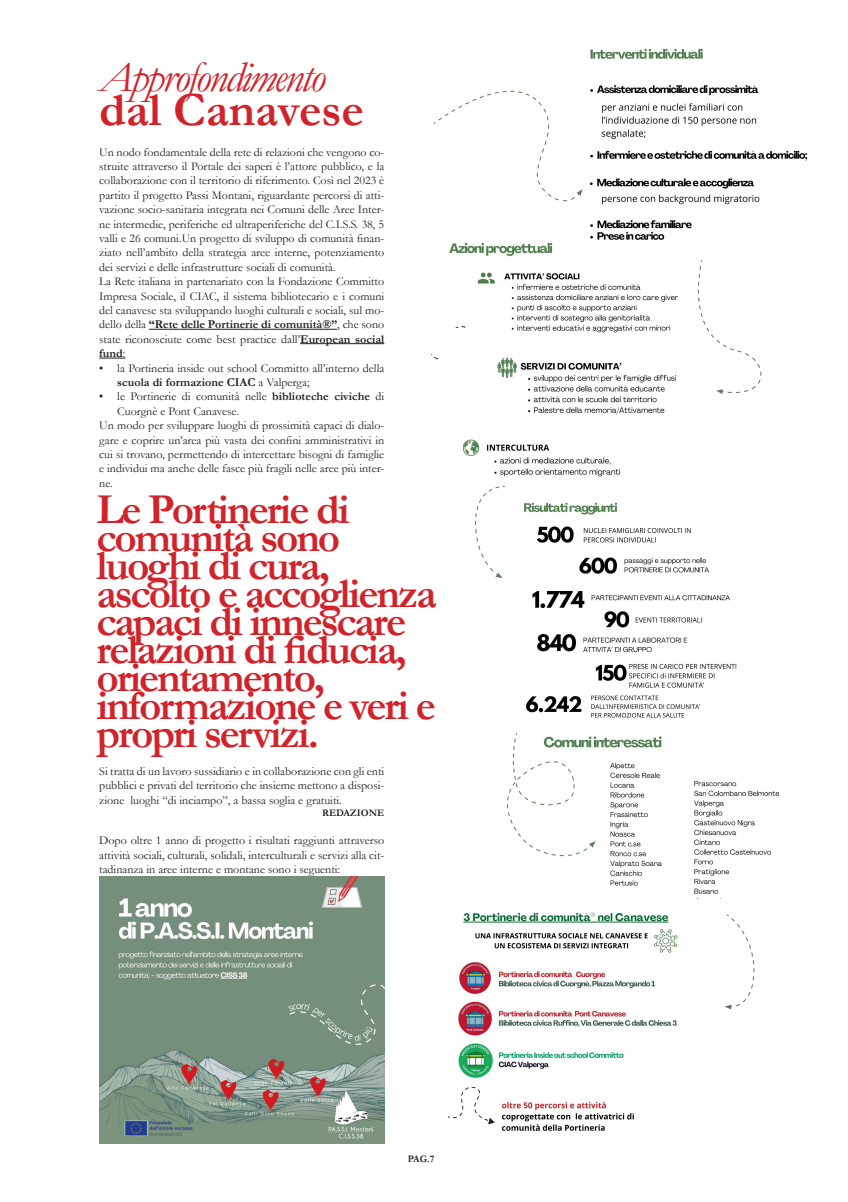
<style>
.page{position:relative;width:848px;height:1202px;background:#fff}
.page>*{position:absolute;margin:0;border:0;box-sizing:border-box;transform-origin:0 0}
.t1{font:700 48px "Garamond";color:#d1232a}
.t2{font:italic 44px "Garamond";letter-spacing:-.05em;color:#d1232a}
.t3{font:700 43px "Garamond";letter-spacing:-.05em;color:#d1232a}
.t4{font:12px/14.4px "Garamond";color:#231f20;text-align:justify}
.testo{font:700 10px "Garamond";color:#231f20}
.s1{font-weight:700}
</style>
<div class="page">
<hr style="left:149px;top:329px;width:188px;height:1px;background:#231f20">
<hr style="left:300px;top:343px;width:84px;height:1px;background:#231f20">
<svg style="left:99px;top:358px;width:26px;height:1px"></svg>
<img style="left:595px;top:736px;width:185px;height:163px">
<img style="left:431px;top:242px;width:247px;height:235px">
<div style="left:646px;top:224px;width:50px;height:50px;background:#fff"></div>
<img style="left:448px;top:896px;width:249px;height:235px">
<div style="left:646px;top:1102px;width:42px;height:39px;background:#fff"></div>
<img style="left:524px;top:502px;width:213px;height:216px">
<div style="left:702px;top:486px;width:45px;height:42px;background:#fff"></div>
<img style="left:99px;top:877px;width:285px;height:266px">
<img style="left:572px;top:48px;width:236px;height:200px">
<div style="left:767px;top:26px;width:65px;height:49px;background:#fff"></div>
<svg style="left:433px;top:75px;width:149px;height:130px"></svg>
<svg style="left:697px;top:260px;width:65px;height:134px"></svg>
<div style="left:441px;top:328px;width:53px;height:63px;background:#fff"></div>
<svg style="left:475px;top:486px;width:30px;height:92px"></svg>
<svg style="left:725px;top:914px;width:30px;height:95px"></svg>
<div style="left:513px;top:806px;width:87px;height:91px;background:#fff"></div>
<svg style="left:507px;top:733px;width:88px;height:124px"></svg>
<p class="t2" style="left:99px;top:47px;width:228px">Approfondimento</p>
<p class="t1" style="left:99px;top:77px;width:266px">dal Canavese</p>
<p class="t4" style="left:99px;top:144px;width:286px">Un nodo fondamentale della rete di relazioni che vengono co&shy;struite attraverso il Portale dei saperi è l’attore pubblico, e la collaborazione con il territorio di riferimento. Così nel 2023 è partito il progetto Passi Montani, riguardante percorsi di atti&shy;vazione socio-sanitaria integrata nei Comuni delle Aree Inter&shy;ne intermedie, periferiche ed ultraperiferiche del C.I.S.S. 38, 5 valli e 26 comuni.Un progetto di sviluppo di comunità finan&shy;ziato nell’ambito della strategia aree interne, potenziamento dei servizi e delle infrastrutture sociali di comunità.</p>
<p class="t4" style="left:99px;top:274px;width:286px">La Rete italiana in partenariato con la Fondazione Committo Impresa Sociale, il CIAC, il sistema bibliotecario e i comuni del canavese sta sviluppando luoghi culturali e sociali, sul mo&shy;dello della <span class="s1">“Rete delle Portinerie di comunità®”</span>, che sono state riconosciute come best practice dall’<span class="s1">European social fund</span>:</p>
<p class="t4" style="left:117px;top:360px;width:268px;text-indent:-18px">• la Portineria inside out school Committo all’interno della <span class="s1">scuola di formazione CIAC</span> a Valperga;</p>
<p class="t4" style="left:117px;top:389px;width:268px;text-indent:-18px">• le Portinerie di comunità nelle <span class="s1">biblioteche civiche</span> di<br>Cuorgnè e Pont Canavese.</p>
<p class="t4" style="left:99px;top:418px;width:286px">Un modo per sviluppare luoghi di prossimità capaci di dialo&shy;gare e coprire un’area più vasta dei confini amministrativi in cui si trovano, permettendo di intercettare bisogni di famiglie e individui ma anche delle fasce più fragili nelle aree più inter&shy;ne.</p>
<p class="t3" style="left:96px;top:480px;width:255px">Le Portinerie di</p>
<p class="t3" style="left:96px;top:508px;width:245px">comunità sono</p>
<p class="t3" style="left:96px;top:536px;width:235px">luoghi di cura,</p>
<p class="t3" style="left:96px;top:564px;width:342px">ascolto e accoglienza</p>
<p class="t3" style="left:96px;top:592px;width:311px">capaci di innescare</p>
<p class="t3" style="left:96px;top:620px;width:312px">relazioni di fiducia,</p>
<p class="t3" style="left:96px;top:648px;width:230px">orientamento,</p>
<p class="t3" style="left:96px;top:676px;width:341px">informazione e veri e</p>
<p class="t3" style="left:96px;top:704px;width:224px">propri servizi.</p>
<p class="t4" style="left:99px;top:763px;width:286px">Si tratta di un lavoro sussidiario e in collaborazione con gli enti pubblici e privati del territorio che insieme mettono a disposi&shy;zione luoghi “di inciampo”, a bassa soglia e gratuiti.</p>
<p class="testo" style="left:322px;top:806px;width:64px">REDAZIONE</p>
<p class="t4" style="left:99px;top:833px;width:286px">Dopo oltre 1 anno di progetto i risultati raggiunti attraverso attività sociali, culturali, solidali, interculturali e servizi alla cit&shy;tadinanza in aree interne e montane sono i seguenti:</p>
<p class="testo" style="left:408px;top:1152px;width:28px">PAG.7</p>
</div>
